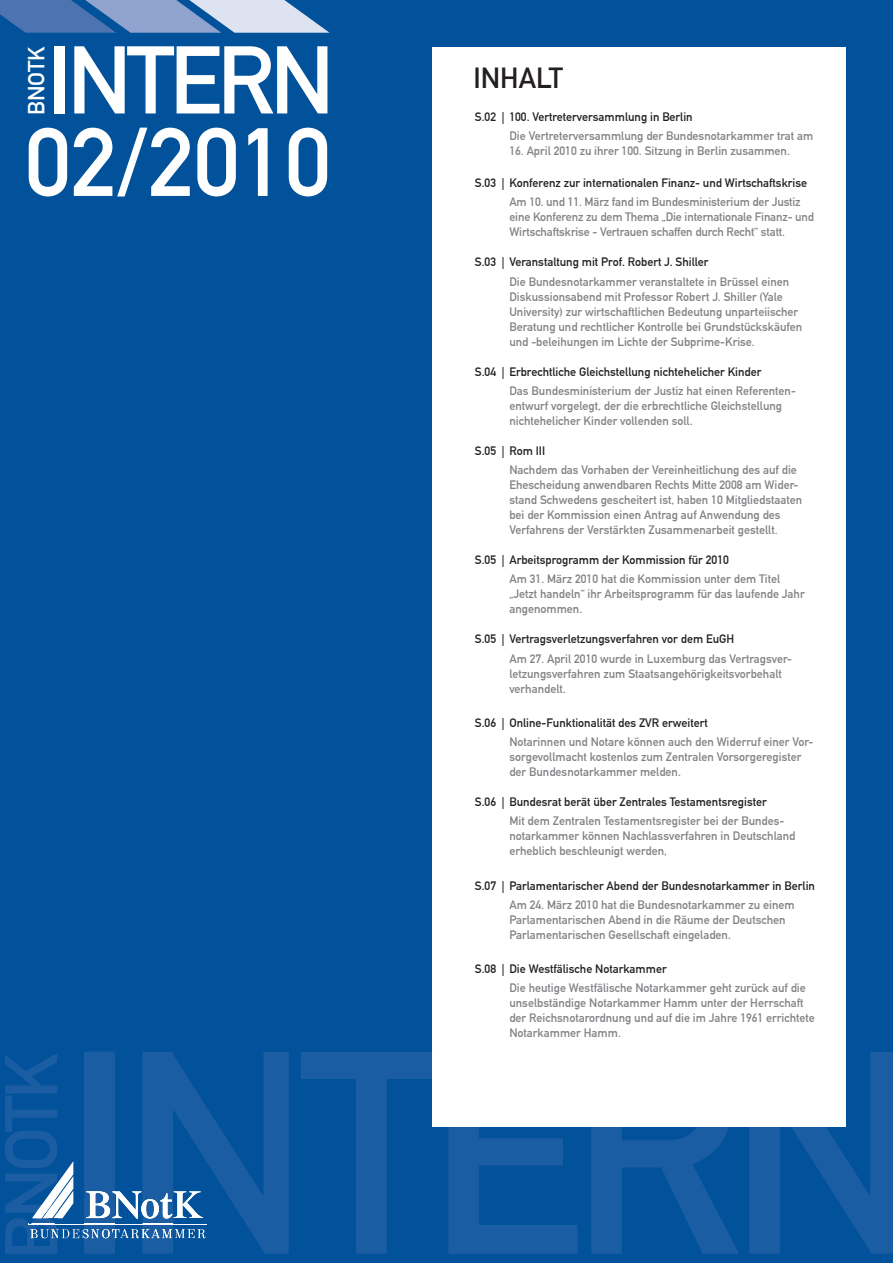
<style>
.page{position:relative;width:893px;height:1263px;background:#01529a}
.page>*{position:absolute;margin:0;border:0;box-sizing:border-box;transform-origin:0 0}
.t1{font:284.1px "DIN Mittelschrift LT";letter-spacing:-.055em;color:#1b5da2}
.t2{font:95.1px "DIN Mittelschrift LT";color:#fff}
.t3{font:94.35px "DIN Mittelschrift LT";letter-spacing:-.05em;color:#fff}
.t4{font:73.35px "DIN Mittelschrift LT";letter-spacing:-.05em;color:#1b5da2}
.t5{font:28.5px "DIN Mittelschrift LT";color:#231f20}
.t6{font:22.8px "DIN Mittelschrift LT";color:#fff}
.t7{font:12px/15px "DIN Mittelschrift LT";color:#808285}
.t8{font:12px "DIN Mittelschrift LT";color:#231f20}
</style>
<div class="page">
<div style="left:432px;top:47px;width:414px;height:1079px;background:#fff"></div>
<svg style="left:0;top:0;width:330px;height:33px"></svg>
<svg style="left:28px;top:1161px;width:179px;height:78px"></svg>
<h3 class="t6" style="left:23px;top:115px;width:70px;rotate:-90deg">BNOTK</h3>
<h3 class="t3" style="left:48px;top:25px;width:288px">INTERN</h3>
<h2 class="t2" style="left:25px;top:107px;width:307px">02/2010</h2>
<h3 class="t5" style="left:473px;top:62px;width:91px">INHALT</h3>
<p class="t8" style="left:475px;top:110px;width:219px">S.02 | 100. Vertreterversammlung in Berlin</p>
<p class="t7" style="left:509px;top:129px;width:305px">Die Vertreterversammlung der Bundesnotarkammer trat am</p>
<p class="t7" style="left:509px;top:144px;width:282px">16. April 2010 zu ihrer 100. Sitzung in Berlin zusammen.</p>
<p class="t8" style="left:475px;top:176px;width:334px">S.03 | Konferenz zur internationalen Finanz- und Wirtschaftskrise</p>
<p class="t7" style="left:509px;top:195px;width:306px">Am 10. und 11. März fand im Bundesministerium der Justiz eine Konferenz zu dem Thema „Die internationale Finanz- und<br>Wirtschaftskrise - Vertrauen schaffen durch Recht“ statt.</p>
<p class="t8" style="left:475px;top:255px;width:235px">S.03 | Veranstaltung mit Prof. Robert J. Shiller</p>
<p class="t7" style="left:509px;top:274px;width:294px">Die Bundesnotarkammer veranstaltete in Brüssel einen Diskussionsabend mit Professor Robert J. Shiller (Yale University) zur wirtschaftlichen Bedeutung unparteiischer Beratung und rechtlicher Kontrolle bei Grundstückskäufen und -beleihungen im Lichte der Subprime-Krise.</p>
<p class="t8" style="left:475px;top:364px;width:288px">S.04 | Erbrechtliche Gleichstellung nichtehelicher Kinder</p>
<p class="t7" style="left:509px;top:383px;width:288px">Das Bundesministerium der Justiz hat einen Referenten&shy;entwurf vorgelegt, der die erbrechtliche Gleichstellung nichtehelicher Kinder vollenden soll.</p>
<p class="t8" style="left:475px;top:443px;width:72px">S.05 | Rom III</p>
<p class="t7" style="left:509px;top:462px;width:294px">Nachdem das Vorhaben der Vereinheitlichung des auf die Ehescheidung anwendbaren Rechts Mitte 2008 am Wider&shy;stand Schwedens gescheitert ist, haben 10 Mitgliedstaaten bei der Kommission einen Antrag auf Anwendung des Verfahrens der Verstärkten Zusammenarbeit gestellt.</p>
<p class="t8" style="left:475px;top:553px;width:255px">S.05 | Arbeitsprogramm der Kommission für 2010</p>
<p class="t7" style="left:509px;top:572px;width:297px">Am 31. März 2010 hat die Kommission unter dem Titel „Jetzt handeln“ ihr Arbeitsprogramm für das laufende Jahr angenommen.</p>
<p class="t8" style="left:475px;top:632px;width:261px">S.05 | Vertragsverletzungsverfahren vor dem EuGH</p>
<p class="t7" style="left:509px;top:651px;width:284px">Am 27. April 2010 wurde in Luxemburg das Vertragsver&shy;letzungsverfahren zum Staatsangehörigkeitsvorbehalt verhandelt.</p>
<p class="t8" style="left:475px;top:715px;width:234px">S.06 | Online-Funktionalität des ZVR erweitert</p>
<p class="t7" style="left:509px;top:734px;width:305px">Notarinnen und Notare können auch den Widerruf einer Vor&shy;sorgevollmacht kostenlos zum Zentralen Vorsorgeregister der Bundesnotarkammer melden.</p>
<p class="t8" style="left:475px;top:795px;width:293px">S.06 | Bundesrat berät über Zentrales Testamentsregister</p>
<p class="t7" style="left:509px;top:814px;width:288px">Mit dem Zentralen Testamentsregister bei der Bundes&shy;notarkammer können Nachlassverfahren in Deutschland erheblich beschleunigt werden,</p>
<p class="t8" style="left:475px;top:878px;width:342px">S.07 | Parlamentarischer Abend der Bundesnotarkammer in Berlin</p>
<p class="t7" style="left:509px;top:897px;width:287px">Am 24. März 2010 hat die Bundesnotarkammer zu einem<br>Parlamentarischen Abend in die Räume der Deutschen<br>Parlamentarischen Gesellschaft eingeladen.</p>
<p class="t8" style="left:475px;top:962px;width:193px">S.08 | Die Westfälische Notarkammer</p>
<p class="t7" style="left:509px;top:981px;width:307px">Die heutige Westfälische Notarkammer geht zurück auf die unselbständige Notarkammer Hamm unter der Herrschaft der Reichsnotarordnung und auf die im Jahre 1961 errichtete Notarkammer Hamm.</p>
<h3 class="t4" style="left:-11px;top:1259px;width:208px;rotate:-90deg">BNOTK</h3>
<h1 class="t1" style="left:63px;top:987px;width:860px">INTERN</h1>
</div>
